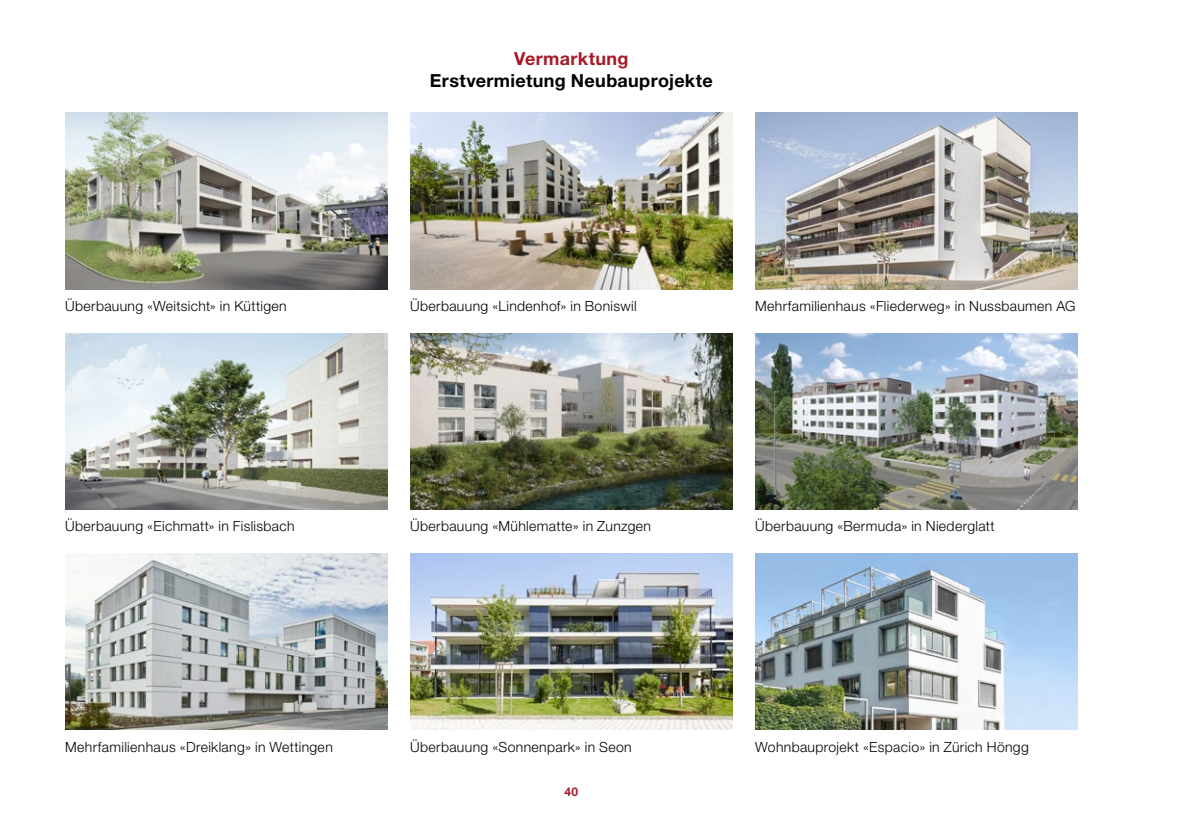
<style>
.page{position:relative;width:1191px;height:840px;background:#fff}
.page>*{position:absolute;margin:0;border:0;box-sizing:border-box;transform-origin:0 0}
.t1{font:700 18px "Helvetica Neue LT Pro";letter-spacing:.02em;color:#000}
.t2{font:700 18px "Helvetica Neue LT Pro";letter-spacing:.02em;color:#a51b27}
.t3{font:300 14px "Helvetica Neue LT Pro";letter-spacing:.025em;color:#000}
.t4{font:700 12px "Helvetica Neue LT Pro";color:#a51b27}
</style>
<div class="page">
<img style="left:65px;top:333px;width:322px;height:176px">
<img style="left:65px;top:113px;width:322px;height:176px">
<img style="left:410px;top:333px;width:322px;height:176px">
<img style="left:410px;top:113px;width:322px;height:176px">
<img style="left:755px;top:113px;width:322px;height:176px">
<img style="left:410px;top:553px;width:322px;height:176px">
<img style="left:65px;top:553px;width:322px;height:176px">
<img style="left:755px;top:333px;width:322px;height:176px">
<img style="left:755px;top:553px;width:322px;height:175px">
<p class="t3" style="left:65px;top:297px;width:223px">Überbauung «Weitsicht» in Küttigen</p>
<p class="t3" style="left:65px;top:517px;width:231px">Überbauung «Eichmatt» in Fislisbach</p>
<p class="t2" style="left:514px;top:47px;width:116px">Vermarktung</p>
<p class="t1" style="left:430px;top:69px;width:284px">Erstvermietung Neubauprojekte</p>
<p class="t3" style="left:410px;top:297px;width:228px">Überbauung «Lindenhof» in Boniswil</p>
<p class="t3" style="left:755px;top:297px;width:322px">Mehrfamilienhaus «Fliederweg» in Nussbaumen AG</p>
<p class="t3" style="left:410px;top:517px;width:242px">Überbauung «Mühlematte» in Zunzgen</p>
<p class="t3" style="left:755px;top:517px;width:241px">Überbauung «Bermuda» in Niederglatt</p>
<p class="t3" style="left:65px;top:737px;width:269px">Mehrfamilienhaus «Dreiklang» in Wettingen</p>
<p class="t3" style="left:410px;top:737px;width:223px">Überbauung «Sonnenpark» in Seon</p>
<p class="t3" style="left:755px;top:737px;width:275px">Wohnbauprojekt «Espacio» in Zürich Höngg</p>
<p class="t4" style="left:564px;top:783px;width:15px">40</p>
</div>
